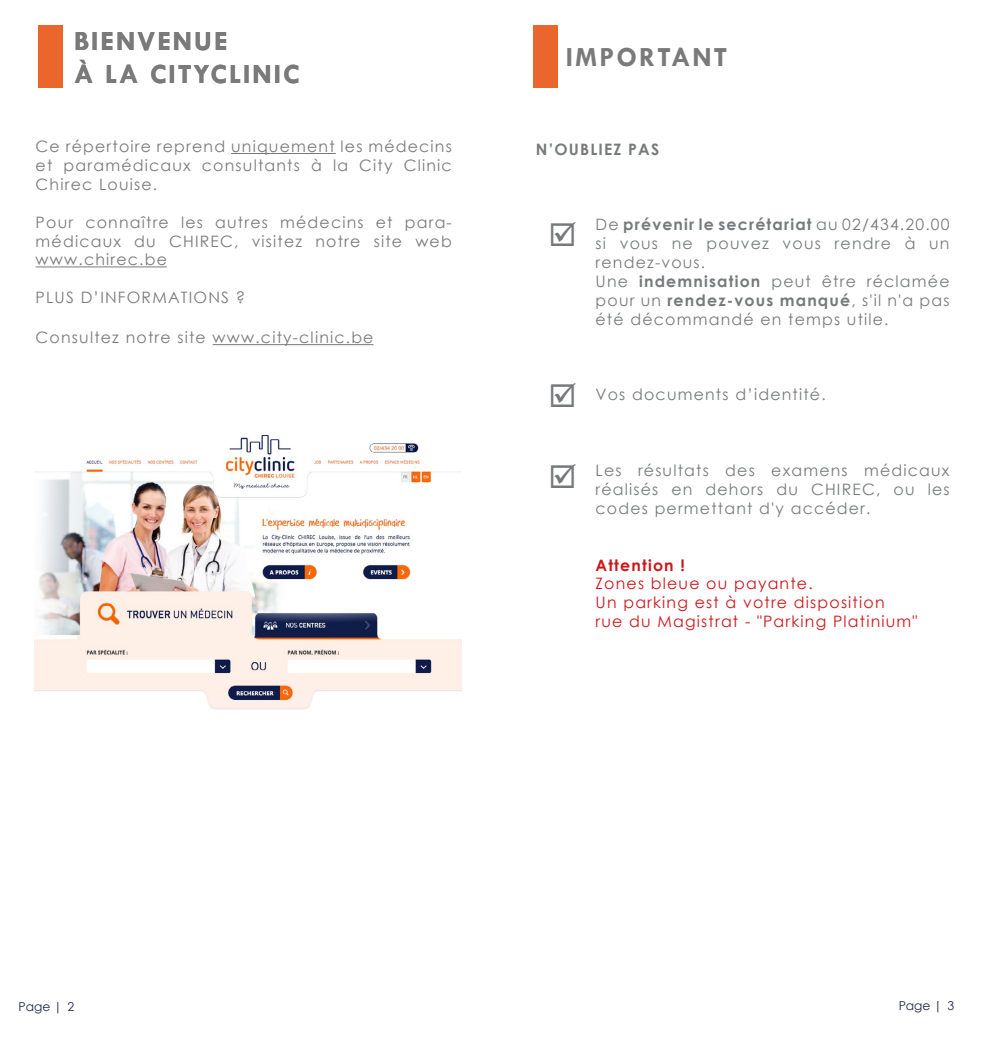
<style>
.page{position:relative;width:993px;height:1042px;background:#fff}
.page>*{position:absolute;margin:0;border:0;box-sizing:border-box;transform-origin:0 0}
.t1{font:700 28px/33.6px "Tw Cen";letter-spacing:.075em;color:#7a7a7a}
.t2{font:15.75px/18.9px "Century Gothic";letter-spacing:.075em;color:#777a7b}
.t3{font:15.75px/18.9px "Century Gothic";letter-spacing:.075em;color:#7a7a7a;text-align:justify}
.t4{font:15.75px/18.9px "Century Gothic";letter-spacing:.075em;color:#cd171a}
.t5{font:700 15.75px "Century Gothic";letter-spacing:.075em;color:#777a7b}
.t6{font:700 15.75px "Century Gothic";letter-spacing:.075em;color:#cd171a}
.t7{font:12.25px "Century Gothic";color:#1d2544}
.s1{font-weight:700}
</style>
<div class="page">
<div style="left:38px;top:25px;width:25px;height:63px;background:#ea662d"></div>
<hr style="left:231px;top:153px;width:105px;height:1px;background:#7a7a7a">
<hr style="left:36px;top:266px;width:131px;height:1px;background:#7a7a7a">
<hr style="left:212px;top:344px;width:161px;height:1px;background:#7a7a7a">
<img style="left:35px;top:434px;width:426px;height:275px">
<div style="left:533px;top:25px;width:25px;height:62px;background:#ea662d"></div>
<h1 class="t1" style="left:74px;top:23px;width:227px">BIENVENUE<br>À LA CITYCLINIC</h1>
<p class="t3" style="left:36px;top:137px;width:417px">Ce répertoire reprend uniquement les médecins et paramédicaux consultants à la City Clinic Chirec Louise.</p>
<p class="t3" style="left:36px;top:212px;width:417px">Pour connaître les autres médecins et para&shy;médicaux du CHIREC, visitez notre site web www.chirec.be</p>
<p class="t3" style="left:36px;top:288px;width:211px">PLUS D’INFORMATIONS ?</p>
<p class="t3" style="left:36px;top:328px;width:339px">Consultez notre site www.city-clinic.be</p>
<h1 class="t1" style="left:565px;top:40px;width:163px">IMPORTANT</h1>
<p class="t5" style="left:536px;top:137px;width:125px">N’OUBLIEZ PAS</p>
<p class="t2" style="left:595px;top:215px;width:355px">De <span class="s1">prévenir le secrétariat</span> au 02/434.20.00 si vous ne pouvez vous rendre à un rendez-vous.<br>Une <span class="s1">indemnisation</span> peut être réclamée pour un <span class="s1">rendez-vous manqué</span>, s'il n'a pas été décommandé en temps utile.</p>
<p class="t2" style="left:595px;top:385px;width:232px">Vos documents d’identité.</p>
<p class="t2" style="left:595px;top:461px;width:355px;text-align:justify">Les résultats des examens médicaux réalisés en dehors du CHIREC, ou les codes permettant d'y accéder.</p>
<p class="t6" style="left:595px;top:553px;width:91px">Attention !</p>
<p class="t4" style="left:595px;top:574px;width:323px">Zones bleue ou payante.<br>Un parking est à votre disposition<br>rue du Magistrat - "Parking Platinium"</p>
<p class="t7" style="left:19px;top:998px;width:57px">Page | 2</p>
<p class="t7" style="left:898px;top:997px;width:57px">Page | 3</p>
</div>
